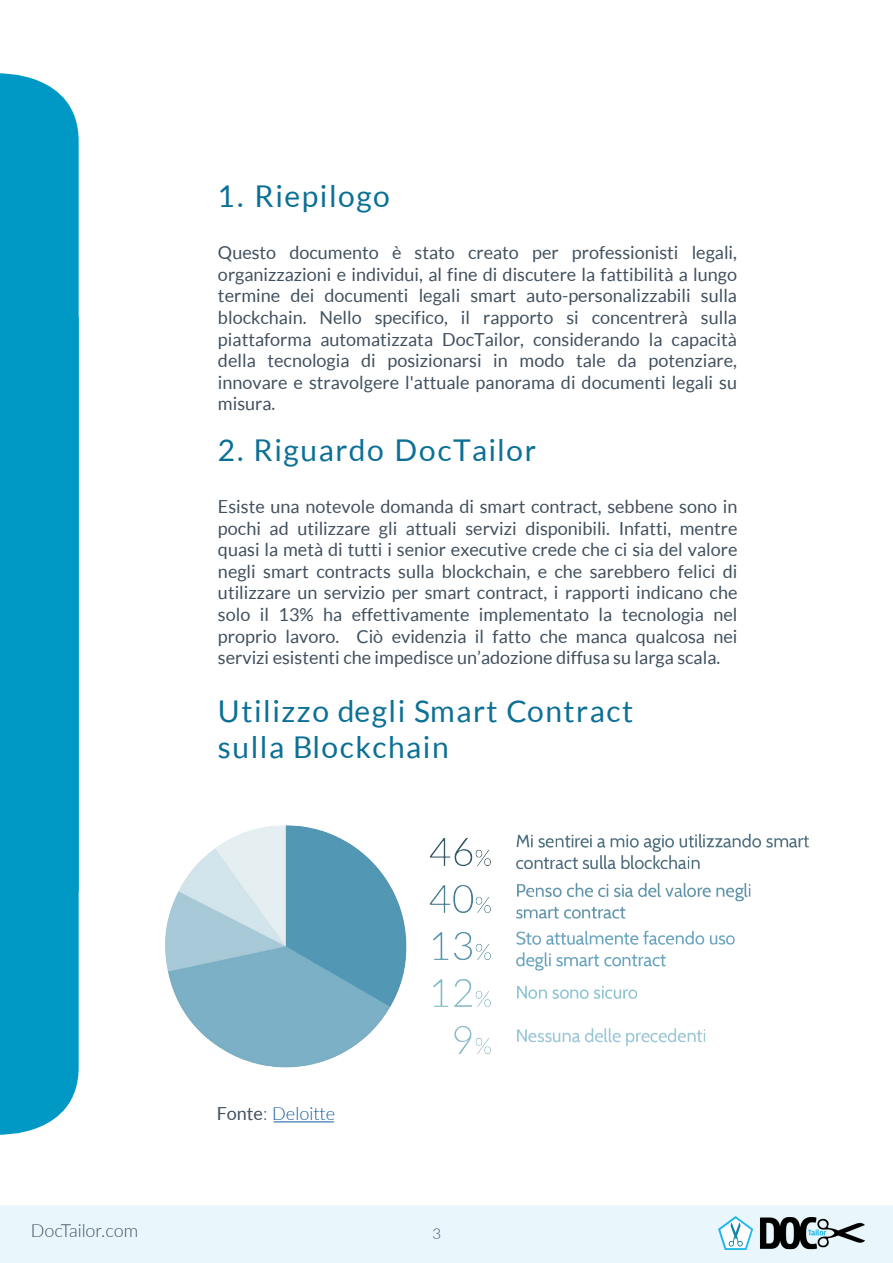
<style>
.page{position:relative;width:893px;height:1263px;background:#fff}
.page>*{position:absolute;margin:0;border:0;box-sizing:border-box;transform-origin:0 0}
.titoli{font:30px/36px "Lato";letter-spacing:.05em;color:#0c7096}
.t1{font:18px/21.6px "Lato";color:#42515f;text-align:justify}
.t2{font:300 18px "Lato";color:#175d9e}
.t3{font:300 18px "Lato";color:#42515f}
.t4{font:300 15px "Lato";color:#42515f}
.s1{font-weight:400;color:#42515f}
.s2{color:#42515f}
</style>
<div class="page">
<div style="left:0;top:1205px;width:893px;height:58px;background:#e9f7fc"></div>
<div style="left:0;top:73px;width:79px;height:244px;background:#0099c6"></div>
<div style="left:0;top:317px;width:79px;height:818px;background:#0099c6"></div>
<img style="left:719px;top:1216px;width:145px;height:34px">
<hr style="left:274px;top:1121px;width:60px;height:1px;background:#175d9e">
<img style="left:165px;top:825px;width:644px;height:243px">
<p class="titoli" style="left:218px;top:177px;width:173px">1. Riepilogo</p>
<p class="t1" style="left:218px;top:242px;width:521px">Questo documento è stato creato per professionisti legali, organizzazioni e individui, al fine di discutere la fattibilità a lungo termine dei documenti legali smart auto-personalizzabili sulla blockchain. Nello specifico, il rapporto si concentrerà sulla piattaforma automatizzata DocTailor, considerando la capacità della tecnologia di posizionarsi in modo tale da potenziare, innovare e stravolgere l'attuale panorama di documenti legali su misura.</p>
<p class="titoli" style="left:218px;top:431px;width:319px">2. Riguardo DocTailor</p>
<p class="t1" style="left:218px;top:496px;width:521px">Esiste una notevole domanda di smart contract, sebbene sono in pochi ad utilizzare gli attuali servizi disponibili. Infatti, mentre quasi la metà di tutti i senior executive crede che ci sia del valore negli smart contracts sulla blockchain, e che sarebbero felici di utilizzare un servizio per smart contract, i rapporti indicano che solo il 13% ha effettivamente implementato la tecnologia nel proprio lavoro. Ciò evidenzia il fatto che manca qualcosa nei servizi esistenti che impedisce un’adozione diffusa su larga scala.</p>
<p class="titoli" style="left:218px;top:693px;width:417px">Utilizzo degli Smart Contract sulla Blockchain</p>
<p class="t2" style="left:217px;top:1101px;width:120px"><span class="s1">Fonte</span><span class="s2">:</span> Deloitte</p>
<p class="t3" style="left:31px;top:1218px;width:109px">DocTailor.com</p>
<p class="t4" style="left:432px;top:1223px;width:10px">3</p>
</div>
